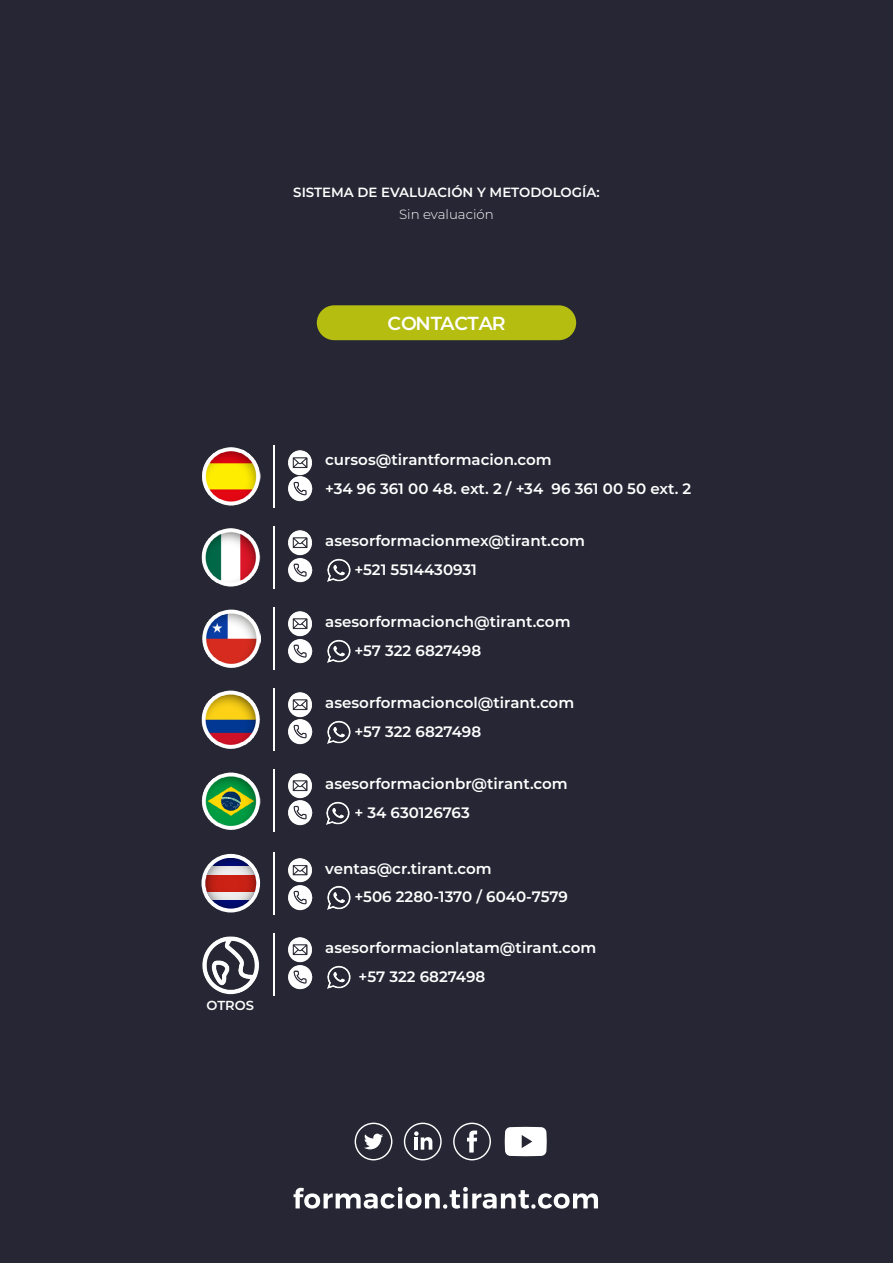
<style>
.page{position:relative;width:893px;height:1263px;background:#262634}
.page>*{position:absolute;margin:0;border:0;box-sizing:border-box;transform-origin:0 0}
.t1{font:600 18.9px "Montserrat";letter-spacing:-.02em;color:#fff}
.t2{font:600 15.15px/28.5px "Montserrat";color:#fff}
.t3{font:600 13.35px "Montserrat";color:#fff}
.t4{font:300 13.35px "Montserrat";color:#fff}
.t5{font:600 13.05px "Montserrat";color:#fff}
</style>
<div class="page">
<div style="left:317px;top:305px;width:259px;height:35px;background:#b4bd10;border-radius:17px"></div>
<svg style="left:355px;top:1122px;width:38px;height:39px"></svg>
<svg style="left:404px;top:1122px;width:38px;height:39px"></svg>
<svg style="left:453px;top:1122px;width:38px;height:39px"></svg>
<svg style="left:505px;top:1127px;width:42px;height:29px"></svg>
<svg style="left:294px;top:1187px;width:304px;height:22px"></svg>
<hr style="left:274px;top:526px;width:1px;height:62px;background:#fff">
<hr style="left:274px;top:688px;width:1px;height:62px;background:#fff">
<hr style="left:274px;top:607px;width:1px;height:62px;background:#fff">
<hr style="left:274px;top:769px;width:1px;height:62px;background:#fff">
<hr style="left:274px;top:933px;width:1px;height:62px;background:#fff">
<hr style="left:274px;top:445px;width:1px;height:62px;background:#fff">
<img style="left:201px;top:772px;width:59px;height:58px">
<img style="left:202px;top:609px;width:58px;height:58px">
<img style="left:288px;top:558px;width:25px;height:25px">
<img style="left:288px;top:530px;width:24px;height:25px">
<img style="left:327px;top:558px;width:24px;height:24px">
<img style="left:288px;top:719px;width:25px;height:25px">
<img style="left:288px;top:692px;width:24px;height:25px">
<img style="left:327px;top:720px;width:24px;height:24px">
<img style="left:288px;top:639px;width:25px;height:25px">
<img style="left:288px;top:611px;width:24px;height:25px">
<img style="left:327px;top:639px;width:24px;height:24px">
<img style="left:288px;top:800px;width:25px;height:25px">
<img style="left:288px;top:773px;width:24px;height:25px">
<img style="left:326px;top:801px;width:24px;height:24px">
<img style="left:288px;top:965px;width:25px;height:25px">
<img style="left:288px;top:937px;width:24px;height:25px">
<img style="left:327px;top:965px;width:24px;height:24px">
<img style="left:288px;top:450px;width:25px;height:52px">
<img style="left:288px;top:858px;width:25px;height:52px">
<img style="left:202px;top:447px;width:58px;height:58px">
<svg style="left:201px;top:854px;width:59px;height:58px"></svg>
<svg style="left:205px;top:866px;width:51px;height:34px"></svg>
<svg style="left:205px;top:875px;width:51px;height:17px"></svg>
<svg style="left:205px;top:858px;width:51px;height:50px"></svg>
<img style="left:201px;top:528px;width:59px;height:58px">
<img style="left:201px;top:690px;width:59px;height:58px">
<img style="left:202px;top:936px;width:57px;height:59px">
<img style="left:327px;top:885px;width:24px;height:25px">
<hr style="left:274px;top:852px;width:1px;height:63px;background:#fff">
<p class="t3" style="left:293px;top:183px;width:308px">SISTEMA DE EVALUACIÓN Y METODOLOGÍA:</p>
<p class="t4" style="left:399px;top:205px;width:96px">Sin evaluación</p>
<p class="t1" style="left:388px;top:309px;width:119px">CONTACTAR</p>
<p class="t5" style="left:207px;top:996px;width:49px">OTROS</p>
<p class="t2" style="left:325px;top:445px;width:368px">cursos@tirantformacion.com<br>+34 96 361 00 48. ext. 2 / +34 96 361 00 50 ext. 2</p>
<p class="t2" style="left:354px;top:526px;width:232px;text-indent:-29px">asesorformacionmex@tirant.com +521 5514430931</p>
<p class="t2" style="left:354px;top:607px;width:218px;text-indent:-29px">asesorformacionch@tirant.com +57 322 6827498</p>
<p class="t2" style="left:354px;top:688px;width:221px;text-indent:-29px">asesorformacioncol@tirant.com +57 322 6827498</p>
<p class="t2" style="left:354px;top:769px;width:215px;text-indent:-29px">asesorformacionbr@tirant.com + 34 630126763</p>
<p class="t2" style="left:354px;top:854px;width:215px;text-indent:-29px">ventas@cr.tirant.com<br>+506 2280-1370 / 6040-7579</p>
<p class="t2" style="left:358px;top:933px;width:239px;text-indent:-33px">asesorformacionlatam@tirant.com +57 322 6827498</p>
</div>
